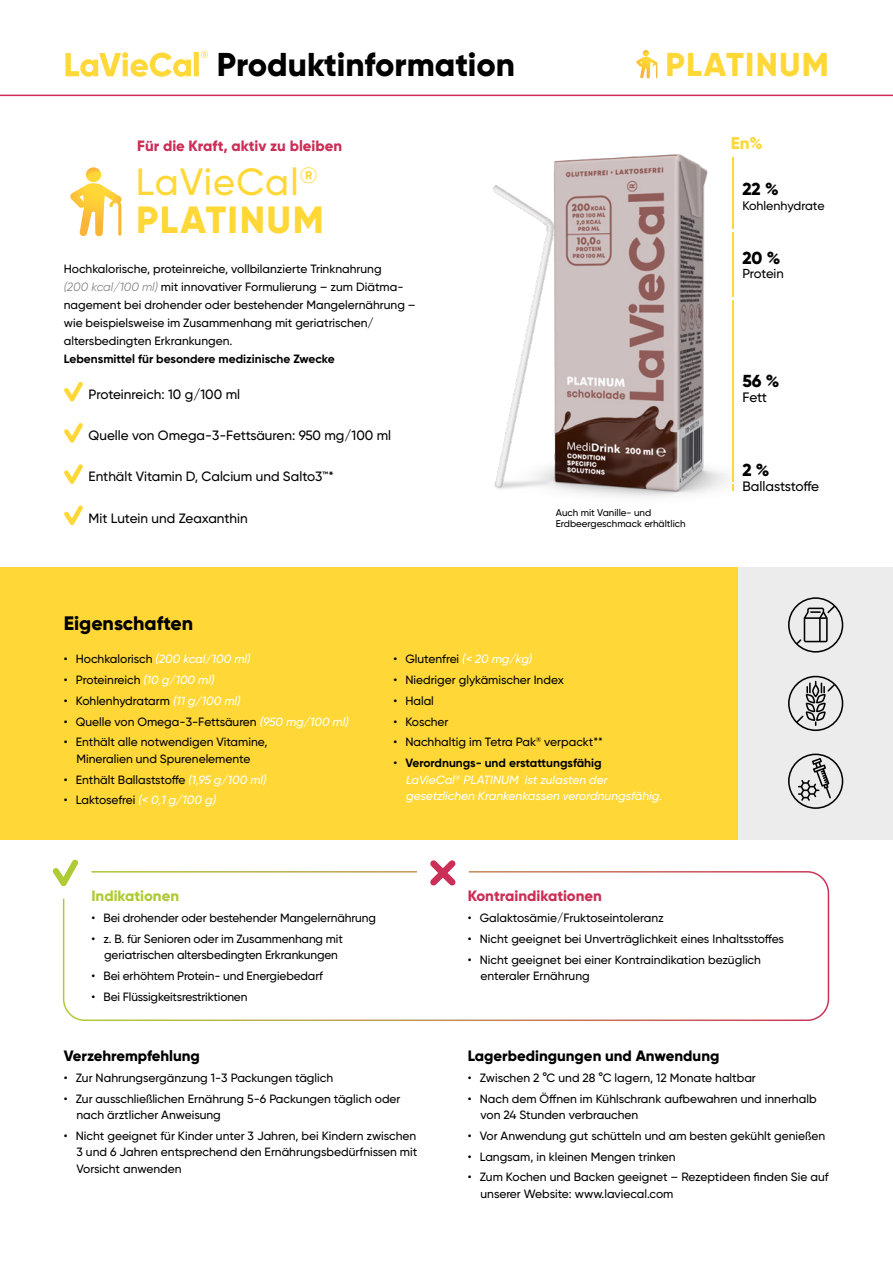
<style>
.page{position:relative;width:893px;height:1263px;background:#fff}
.page>*{position:absolute;margin:0;border:0;box-sizing:border-box;transform-origin:0 0}
.t1{font:500 37.8px/37.8px "Gilroy";letter-spacing:.03em;color:#ffd837}
.t2{font:800 33px "Gilroy";color:#000}
.t3{font:800 33px "Gilroy";letter-spacing:.04em;color:#ffd837}
.t4{font:800 19.5px "Gilroy";color:#000}
.t5{font:800 17.4px "Gilroy";color:#000}
.t6{font:800 16.95px "Gilroy";color:#ffd837}
.t7{font:800 15px "Gilroy";color:#000}
.t8{font:800 15px "Gilroy";color:#cb2e57}
.t9{font:800 15px "Gilroy";color:#aecb35}
.t10{font:500 13.65px "Gilroy";letter-spacing:-.015em;color:#000}
.t11{font:500 13.5px "Gilroy";color:#000}
.t12{font:500 13.05px "Gilroy";letter-spacing:-.01em;color:#000}
.t13{font:500 12.45px "Gilroy";color:#000}
.t14{font:500 12px/16.5px "Gilroy";color:#000}
.t15{font:italic 500 12px/16.5px "Gilroy";color:#fff}
.t16{font:700 12px "Gilroy";color:#000}
.t17{font:500 9.75px/10.5px "Gilroy";color:#000}
.s1{font-weight:800}
.s2{font-weight:400;font-style:italic;color:#868786}
.s3{font-style:normal;color:#000}
.s4{font-style:italic;color:#fff}
.s5{font-weight:700;font-style:normal;color:#000}
</style>
<div class="page">
<div style="left:0;top:567px;width:738px;height:273px;background:#ffd837"></div>
<div style="left:738px;top:567px;width:155px;height:273px;background:#ececec"></div>
<div style="left:63px;top:871px;width:766px;height:150px;border:2px solid #fff;border-radius:21px"></div>
<svg style="left:788px;top:597px;width:55px;height:56px"></svg>
<svg style="left:788px;top:676px;width:55px;height:55px"></svg>
<svg style="left:788px;top:753px;width:55px;height:56px"></svg>
<hr style="left:0;top:95px;width:893px;height:1px;background:#cb2e57">
<div style="left:40px;top:847px;width:51px;height:52px;background:#fff;border-radius:50%"></div>
<svg style="left:52px;top:859px;width:27px;height:27px"></svg>
<div style="left:417px;top:847px;width:52px;height:52px;background:#fff;border-radius:50%"></div>
<svg style="left:430px;top:860px;width:26px;height:26px"></svg>
<img style="left:493px;top:154px;width:241px;height:343px">
<hr style="left:732px;top:157px;width:2px;height:71px;background:#ffd837">
<hr style="left:732px;top:232px;width:2px;height:64px;background:#ffd837">
<hr style="left:732px;top:300px;width:2px;height:181px;background:#ffd837">
<svg style="left:732px;top:485px;width:2px;height:6px"></svg>
<svg style="left:64px;top:464px;width:19px;height:20px"></svg>
<svg style="left:64px;top:505px;width:19px;height:20px"></svg>
<svg style="left:64px;top:423px;width:19px;height:20px"></svg>
<svg style="left:64px;top:381px;width:19px;height:20px"></svg>
<svg style="left:636px;top:50px;width:22px;height:28px"></svg>
<svg style="left:70px;top:167px;width:52px;height:69px"></svg>
<svg style="left:65px;top:51px;width:143px;height:26px"></svg>
<h2 class="t2" style="left:217px;top:44px;width:300px">Produktinformation</h2>
<p class="t8" style="left:137px;top:136px;width:206px">Für die Kraft, aktiv zu bleiben</p>
<h1 class="t1" style="left:136px;top:163px;width:189px">LaVieCal<sup>®<br></sup><span class="s1">PLATINUM</span></h1>
<p class="t14" style="left:64px;top:260px;width:354px;line-height:18px">Hochkalorische, proteinreiche, vollbilanzierte Trinknahrung<br><span class="s2">(200 kcal/100 ml)</span> mit innovativer Formulierung – zum Diätma&shy;nagement bei drohender oder bestehender Mangelernährung – wie beispielsweise im Zusammenhang mit geriatrischen/ altersbedingten Erkrankungen.</p>
<p class="t16" style="left:64px;top:352px;width:272px">Lebensmittel für besondere medizinische Zwecke</p>
<p class="t11" style="left:89px;top:386px;width:153px">Proteinreich: 10 g/100 ml</p>
<p class="t11" style="left:89px;top:427px;width:304px">Quelle von Omega-3-Fettsäuren: 950 mg/100 ml</p>
<p class="t11" style="left:89px;top:468px;width:247px">Enthält Vitamin D, Calcium und Salto3™*</p>
<p class="t11" style="left:89px;top:510px;width:161px">Mit Lutein und Zeaxanthin</p>
<h2 class="t3" style="left:665px;top:44px;width:165px">PLATINUM</h2>
<h3 class="t6" style="left:731px;top:132px;width:33px">En%</h3>
<h3 class="t5" style="left:742px;top:178px;width:38px">22 %</h3>
<p class="t13" style="left:742px;top:198px;width:84px">Kohlenhydrate</p>
<h3 class="t5" style="left:742px;top:247px;width:39px">20 %</h3>
<p class="t12" style="left:742px;top:265px;width:43px">Protein</p>
<h3 class="t5" style="left:742px;top:370px;width:39px">56 %</h3>
<p class="t10" style="left:742px;top:388px;width:26px">Fett</p>
<p class="t17" style="left:556px;top:507px;width:131px">Auch mit Vanille- und<br>Erdbeergeschmack erhältlich</p>
<h3 class="t5" style="left:742px;top:459px;width:29px">2 %</h3>
<p class="t10" style="left:742px;top:478px;width:78px">Ballaststoffe</p>
<h3 class="t4" style="left:64px;top:611px;width:131px">Eigenschaften</h3>
<p class="t15" style="left:64px;top:651px;width:188px"><span class="s3">• Hochkalorisch</span> (200 kcal/100 ml)</p>
<p class="t14" style="left:64px;top:671px;width:152px">• Proteinreich <span class="s4">(10 g/100 ml)</span></p>
<p class="t14" style="left:64px;top:692px;width:178px">• Kohlenhydratarm <span class="s4">(11 g/100 ml)</span></p>
<p class="t14" style="left:64px;top:713px;width:287px">• Quelle von Omega-3-Fettsäuren <span class="s4">(950 mg/100 ml)</span></p>
<p class="t14" style="left:64px;top:734px;width:205px;text-align:center">• Enthält alle notwendigen Vitamine,<br>Mineralien und Spurenelemente</p>
<p class="t14" style="left:64px;top:771px;width:204px">• Enthält Ballaststoffe <span class="s4">(1,95 g/100 ml)</span></p>
<p class="t14" style="left:64px;top:792px;width:154px">• Laktosefrei <span class="s4">(&lt; 0,1 g/100 g)</span></p>
<p class="t14" style="left:393px;top:651px;width:140px">• Glutenfrei <span class="s4">(&lt; 20 mg/kg)</span></p>
<p class="t14" style="left:393px;top:671px;width:172px">• Niedriger glykämischer Index</p>
<p class="t14" style="left:393px;top:692px;width:42px">• Halal</p>
<p class="t14" style="left:393px;top:713px;width:57px">• Koscher</p>
<p class="t14" style="left:393px;top:734px;width:211px">• Nachhaltig im Tetra Pak<sup>®</sup> verpackt**</p>
<p class="t15" style="left:406px;top:754px;width:258px;text-indent:-13px"><span class="s3">•</span> <span class="s5">Verordnungs- und erstattungsfähig<br></span>LaVieCal<sup>®</sup> PLATINUM ist zulasten der gesetzlichen Krankenkassen verordnungsfähig.</p>
<p class="t9" style="left:91px;top:887px;width:89px">Indikationen</p>
<p class="t14" style="left:91px;top:910px;width:286px">• Bei drohender oder bestehender Mangelernährung</p>
<p class="t14" style="left:104px;top:930px;width:240px;text-indent:-13px">• z. B. für Senioren oder im Zusammenhang mit geriatrischen altersbedingten Erkrankungen</p>
<p class="t14" style="left:91px;top:968px;width:233px">• Bei erhöhtem Protein- und Energiebedarf</p>
<p class="t14" style="left:91px;top:988px;width:158px">• Bei Flüssigkeitsrestriktionen</p>
<p class="t8" style="left:468px;top:887px;width:136px">Kontraindikationen</p>
<p class="t14" style="left:468px;top:910px;width:198px">• Galaktosämie/Fruktoseintoleranz</p>
<p class="t14" style="left:468px;top:930px;width:318px">• Nicht geeignet bei Unverträglichkeit eines Inhaltsstoffes</p>
<p class="t14" style="left:480px;top:951px;width:282px;text-indent:-13px">• Nicht geeignet bei einer Kontraindikation bezüglich enteraler Ernährung</p>
<p class="t7" style="left:64px;top:1046px;width:138px">Verzehrempfehlung</p>
<p class="t14" style="left:64px;top:1069px;width:271px">• Zur Nahrungsergänzung 1-3 Packungen täglich</p>
<p class="t14" style="left:77px;top:1090px;width:326px;text-indent:-13px">• Zur ausschließlichen Ernährung 5-6 Packungen täglich oder nach ärztlicher Anweisung</p>
<p class="t14" style="left:77px;top:1127px;width:342px;text-align:justify;text-indent:-13px">• Nicht geeignet für Kinder unter 3 Jahren, bei Kindern zwischen 3 und 6 Jahren entsprechend den Ernährungsbedürfnissen mit Vorsicht anwenden</p>
<p class="t7" style="left:468px;top:1046px;width:253px">Lagerbedingungen und Anwendung</p>
<p class="t14" style="left:468px;top:1069px;width:290px">• Zwischen 2 °C und 28 °C lagern, 12 Monate haltbar</p>
<p class="t14" style="left:480px;top:1090px;width:338px;text-indent:-13px">• Nach dem Öffnen im Kühlschrank aufbewahren und innerhalb von 24 Stunden verbrauchen</p>
<p class="t14" style="left:468px;top:1127px;width:359px">• Vor Anwendung gut schütteln und am besten gekühlt genießen</p>
<p class="t14" style="left:468px;top:1148px;width:209px">• Langsam, in kleinen Mengen trinken</p>
<p class="t14" style="left:480px;top:1169px;width:350px;text-indent:-13px">• Zum Kochen und Backen geeignet – Rezeptideen finden Sie auf unserer Website: www.laviecal.com</p>
</div>
